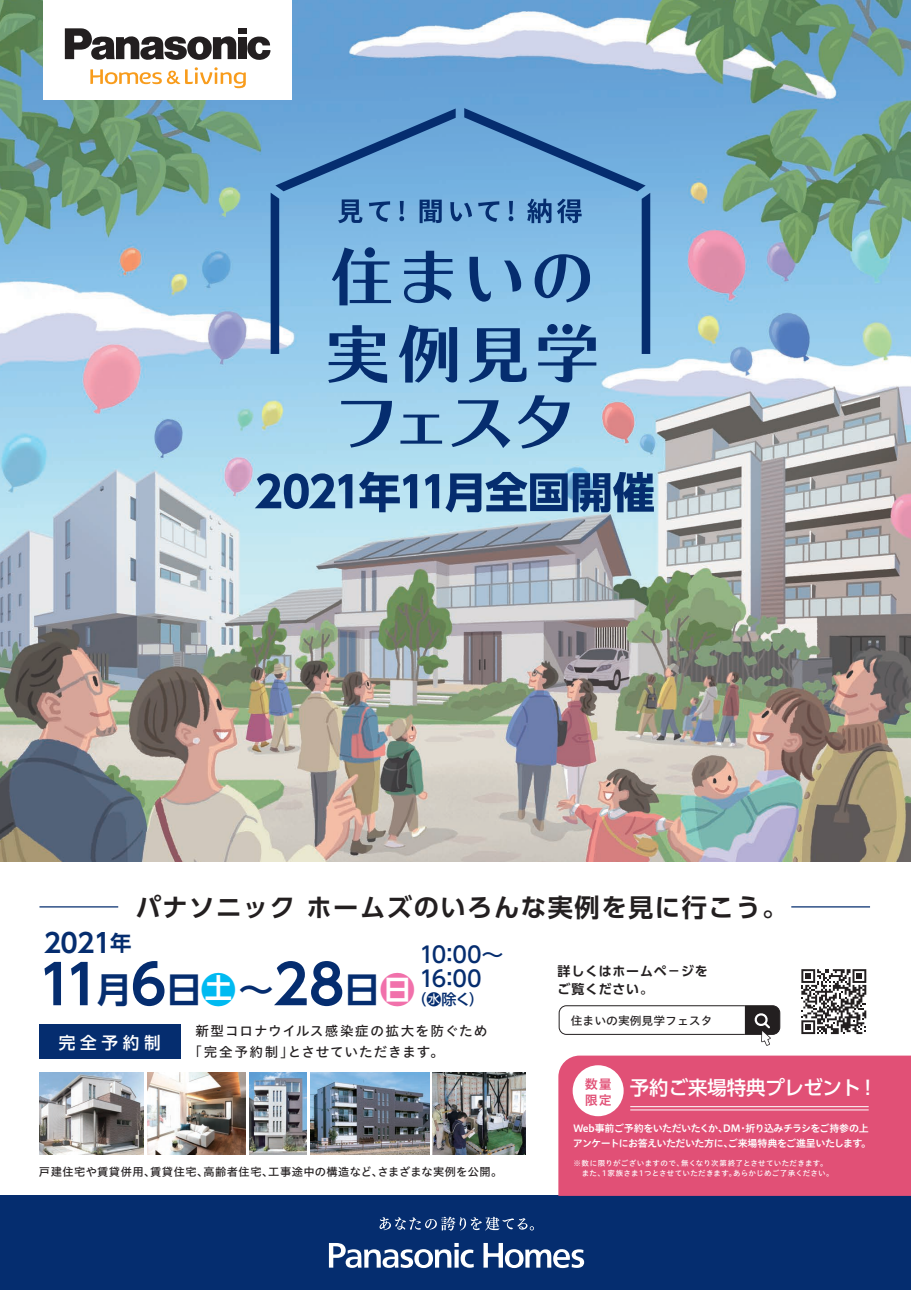
<style>
.page{position:relative;width:911px;height:1290px;background:#fff}
.page>*{position:absolute;margin:0;border:0;box-sizing:border-box;transform-origin:0 0}
.t1{font:700 54.25px "UD Shin Go Pro De";color:#052d6f}
.t2{font:700 26.25px "UD Shin Go Pro De";color:#052d6f}
.t3{font:700 25.25px "UD Shin Go Pro De";letter-spacing:.06em;color:#231f20}
.t4{font:500 22.12px/23.6px "UD Shin Go Pro";letter-spacing:-.05em;color:#052d6f}
.t5{font:500 19.38px "UD Shin Go Pro";color:#fff}
.t6{font:500 16.62px "UD Shin Go Pro";letter-spacing:.28em;color:#fff}
.t7{font:500 15px "UD Shin Go Pro";color:#052d6f}
.t8{font:13.62px/21px "Hiragino UD Sans Std W5";letter-spacing:.075em;color:#231f20}
.t9{font:700 13px/18.5px "UD Shin Go Pro De";letter-spacing:.06em;color:#231f20}
.t10{font:13px "Hiragino UD Sans Std W6";color:#e15076}
.t11{font:11.5px "Hiragino UD Sans Std W5";color:#231f20}
.t12{font:11.25px "Hiragino UD Sans Std W5";letter-spacing:.045em;color:#231f20}
.t13{font:10px/15px "Hiragino UD Sans Std W6";letter-spacing:-.05em;color:#fff}
.t14{font:7.5px/10px "Hiragino UD Sans Std W5";letter-spacing:.035em;color:#fff}
.s1{font-size:21.38px}
.s2{font-size:35.25px}
.s3{font-size:35.25px;color:#00baf1}
.s4{font-size:35.25px;color:#f171ab}
</style>
<div class="page">
<img style="left:0;top:0;width:911px;height:861px">
<div style="left:0;top:1196px;width:911px;height:94px;background:#052d6f"></div>
<svg style="left:329px;top:1243px;width:145px;height:25px"></svg>
<svg style="left:483px;top:1243px;width:101px;height:25px"></svg>
<svg style="left:379px;top:1216px;width:155px;height:14px"></svg>
<div style="left:558px;top:1055px;width:353px;height:141px;background:#e15076"></div>
<svg style="left:341px;top:401px;width:51px;height:47px"></svg>
<svg style="left:400px;top:415px;width:42px;height:29px"></svg>
<svg style="left:451px;top:400px;width:59px;height:48px"></svg>
<svg style="left:518px;top:395px;width:52px;height:53px"></svg>
<svg style="left:271px;top:108px;width:379px;height:275px"></svg>
<div style="left:572px;top:1065px;width:51px;height:51px;background:#fff;border-radius:50%"></div>
<hr style="left:630px;top:1109px;width:238px;height:1px;background:#fff">
<hr style="left:630px;top:1106px;width:238px;height:1px;background:#fff">
<hr style="left:39px;top:906px;width:79px;height:1px;background:#052d6f">
<hr style="left:791px;top:906px;width:79px;height:1px;background:#052d6f">
<img style="left:147px;top:1072px;width:98px;height:83px">
<img style="left:39px;top:1072px;width:105px;height:83px">
<img style="left:310px;top:1072px;width:119px;height:83px">
<img style="left:433px;top:1072px;width:92px;height:83px">
<img style="left:249px;top:1072px;width:58px;height:83px">
<div style="left:43px;top:0;width:249px;height:99px;background:#fff"></div>
<svg style="left:247px;top:36px;width:23px;height:24px"></svg>
<div style="left:238px;top:28px;width:8px;height:6px;background:#231f20"></div>
<div style="left:238px;top:37px;width:8px;height:22px;background:#231f20"></div>
<svg style="left:65px;top:28px;width:171px;height:32px"></svg>
<svg style="left:90px;top:67px;width:156px;height:21px"></svg>
<svg style="left:801px;top:969px;width:65px;height:65px"></svg>
<svg style="left:559px;top:1005px;width:221px;height:41px"></svg>
<div style="left:39px;top:1024px;width:142px;height:35px;background:#052d6f"></div>
<svg style="left:255px;top:473px;width:97px;height:36px"></svg>
<svg style="left:359px;top:471px;width:58px;height:41px"></svg>
<svg style="left:425px;top:474px;width:14px;height:34px"></svg>
<svg style="left:445px;top:472px;width:122px;height:40px"></svg>
<svg style="left:573px;top:472px;width:81px;height:40px"></svg>
<h3 class="t3" style="left:136px;top:887px;width:653px">パナソニック ホームズのいろんな実例を見に行こう。</h3>
<h2 class="t2" style="left:44px;top:921px;width:89px">2021<span class="s1">年</span></h2>
<h3 class="t4" style="left:419px;top:942px;width:86px">10：00～<br>16：00</h3>
<h3 class="t7" style="left:411px;top:987px;width:74px">（水除く）</h3>
<h1 class="t1" style="left:38px;top:940px;width:379px">11<span class="s2">月</span>6<span class="s2">日</span><span class="s3">土</span><span class="s2">～</span>28<span class="s2">日</span><span class="s4">日</span></h1>
<h3 class="t6" style="left:59px;top:1029px;width:103px">完全予約制</h3>
<h3 class="t8" style="left:188px;top:1019px;width:300px;text-indent:7px">新型コロナウイルス感染症の拡大を防ぐため「完全予約制」とさせていただきます。</h3>
<h3 class="t12" style="left:39px;top:1163px;width:465px">戸建住宅や賃貸併用、賃貸住宅、高齢者住宅、工事途中の構造など、さまざまな実例を公開。</h3>
<h3 class="t9" style="left:557px;top:961px;width:152px">詳しくはホームペ－ジをご覧ください。</h3>
<h3 class="t11" style="left:571px;top:1011px;width:143px">住まいの実例見学フェスタ</h3>
<h3 class="t5" style="left:585px;top:1072px;width:294px"><sup>数量</sup> 予約ご来場特典プレゼント！</h3>
<h3 class="t10" style="left:585px;top:1090px;width:29px">限定</h3>
<h3 class="t13" style="left:573px;top:1120px;width:300px">Web事前ご予約をいただいたくか、DM・折り込みチラシをご持参の上アンケートにお答えいただいた方に、ご来場特典をご進呈いたします。</h3>
<p class="t14" style="left:573px;top:1157px;width:262px">※数に限りがございますので、無くなり次第終了とさせていただきます。　また、1家族さま1つとさせていただきます。あらかじめご了承ください。</p>
</div>
